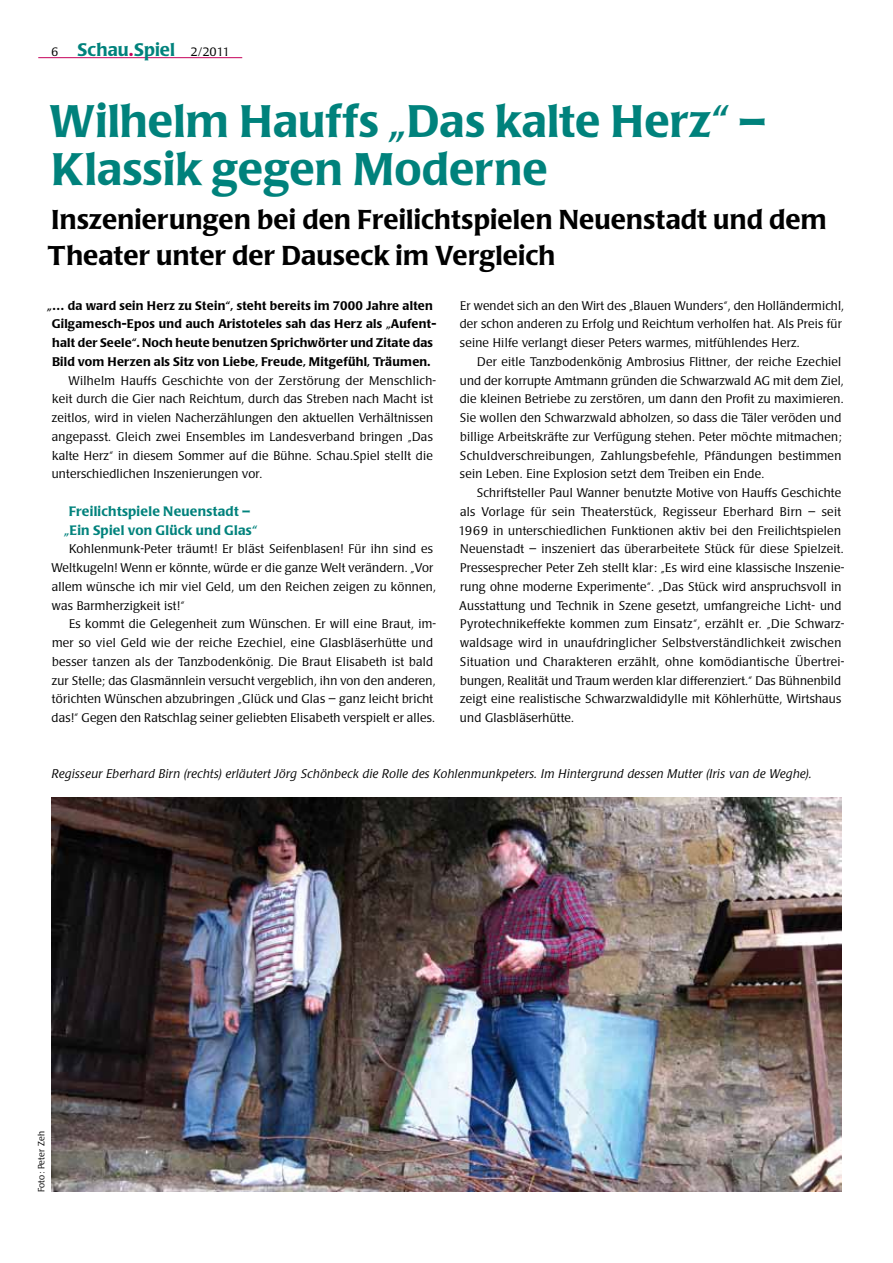
<style>
.page{position:relative;width:893px;height:1263px;background:#fff}
.page>*{position:absolute;margin:0;border:0;box-sizing:border-box;transform-origin:0 0}
.t1{font:500 45px/48px "Poppl Laudatio";letter-spacing:.005em;color:#00827c}
.t2{font:500 27px/36px "Poppl Laudatio";letter-spacing:.005em;color:#000}
.t3{font:500 18px "Poppl Laudatio";letter-spacing:.005em;color:#00827c}
.t4{font:500 13.5px/18.8px "Poppl Laudatio";letter-spacing:.02em;color:#00827c;text-align:center}
.t5{font:300 12.3px/18.8px "Poppl Laudatio";letter-spacing:.02em;color:#000}
.t6{font:500 12.3px/18.8px "Poppl Laudatio";letter-spacing:.02em;color:#000;text-align:center}
.t7{font:italic 300 12.3px "Poppl Laudatio";letter-spacing:.02em;color:#000}
.t8{font:300 9px "Poppl Laudatio";letter-spacing:.02em;color:#000}
.s1{font-weight:300;font-size:12px;color:#000}
.s2{color:#c5005a}
</style>
<div class="page">
<img style="left:51px;top:797px;width:791px;height:394px">
<hr style="left:38px;top:57px;width:204px;height:1px;background:#c5005a">
<h3 class="t3" style="left:51px;top:39px;width:180px"><span class="s1">6</span> Schau<span class="s2">.</span>Spiel <span class="s1">2/2011</span></h3>
<h1 class="t1" style="left:50px;top:98px;width:717px">Wilhelm Hauffs „Das kalte Herz“ –<br>Klassik gegen Moderne</h1>
<h2 class="t2" style="left:48px;top:202px;width:780px">Inszenierungen bei den Freilichtspielen Neuenstadt und dem<br>Theater unter der Dauseck im Vergleich</h2>
<p class="t6" style="left:47px;top:296px;width:391px">„… da ward sein Herz zu Stein“, steht bereits im 7000 Jahre alten Gilgamesch-Epos und auch Aristoteles sah das Herz als „Aufent&shy;halt der Seele“. Noch heute benutzen Sprichwörter und Zitate das Bild vom Herzen als Sitz von Liebe, Freude, Mitgefühl, Träumen.</p>
<p class="t5" style="left:52px;top:371px;width:386px;text-indent:17px">Wilhelm Hauffs Geschichte von der Zerstörung der Menschlich&shy;keit durch die Gier nach Reichtum, durch das Streben nach Macht ist zeitlos, wird in vielen Nacherzählungen den aktuellen Verhältnissen angepasst. Gleich zwei Ensembles im Landesverband bringen „Das kalte Herz“ in diesem Sommer auf die Bühne. Schau.Spiel stellt die unterschiedlichen Inszenierungen vor.</p>
<p class="t4" style="left:64px;top:502px;width:194px">Freilichtspiele Neuenstadt – „Ein Spiel von Glück und Glas“</p>
<p class="t5" style="left:52px;top:540px;width:386px;text-indent:17px">Kohlenmunk-Peter träumt! Er bläst Seifenblasen! Für ihn sind es Weltkugeln! Wenn er könnte, würde er die ganze Welt verändern. „Vor allem wünsche ich mir viel Geld, um den Reichen zeigen zu können, was Barmherzigkeit ist!“</p>
<p class="t5" style="left:52px;top:615px;width:386px;text-indent:18px">Es kommt die Gelegenheit zum Wünschen. Er will eine Braut, im&shy;mer so viel Geld wie der reiche Ezechiel, eine Glasbläserhütte und besser tanzen als der Tanzbodenkönig. Die Braut Elisabeth ist bald zur Stelle; das Glasmännlein versucht vergeblich, ihn von den anderen, törichten Wünschen abzubringen „Glück und Glas – ganz leicht bricht das!“ Gegen den Ratschlag seiner geliebten Elisabeth verspielt er alles.</p>
<p class="t5" style="left:460px;top:296px;width:386px">Er wendet sich an den Wirt des „Blauen Wunders“, den Holländermichl, der schon anderen zu Erfolg und Reichtum verholfen hat. Als Preis für seine Hilfe verlangt dieser Peters warmes, mitfühlendes Herz.</p>
<p class="t5" style="left:460px;top:352px;width:386px;text-indent:18px">Der eitle Tanzbodenkönig Ambrosius Flittner, der reiche Ezechiel und der korrupte Amtmann gründen die Schwarzwald AG mit dem Ziel, die kleinen Betriebe zu zerstören, um dann den Profit zu maximieren.<br>Sie wollen den Schwarzwald abholzen, so dass die Täler veröden und billige Arbeitskräfte zur Verfügung stehen. Peter möchte mitmachen; Schuldverschreibungen, Zahlungsbefehle, Pfändungen bestimmen sein Leben. Eine Explosion setzt dem Treiben ein Ende.</p>
<p class="t5" style="left:458px;top:484px;width:388px;text-indent:19px">Schriftsteller Paul Wanner benutzte Motive von Hauffs Geschichte als Vorlage für sein Theaterstück, Regisseur Eberhard Birn – seit 1969 in unterschiedlichen Funktionen aktiv bei den Freilichtspielen Neuenstadt – inszeniert das überarbeitete Stück für diese Spielzeit.<br>Pressesprecher Peter Zeh stellt klar: „Es wird eine klassische Inszenie&shy;rung ohne moderne Experimente“. „Das Stück wird anspruchsvoll in Ausstattung und Technik in Szene gesetzt, umfangreiche Licht- und Pyrotechnikeffekte kommen zum Einsatz“, erzählt er. „Die Schwarz&shy;waldsage wird in unaufdringlicher Selbstverständlichkeit zwischen Situation und Charakteren erzählt, ohne komödiantische Übertrei&shy;bungen, Realität und Traum werden klar differenziert.“ Das Bühnenbild zeigt eine realistische Schwarzwaldidylle mit Köhlerhütte, Wirtshaus und Glasbläserhütte.</p>
<p class="t7" style="left:52px;top:767px;width:762px">Regisseur Eberhard Birn (rechts) erläutert Jörg Schönbeck die Rolle des Kohlenmunkpeters. Im Hintergrund dessen Mutter (Iris van de Weghe).</p>
<p class="t8" style="left:36px;top:1192px;width:62px;rotate:-90deg">Foto: Peter Zeh</p>
</div>
